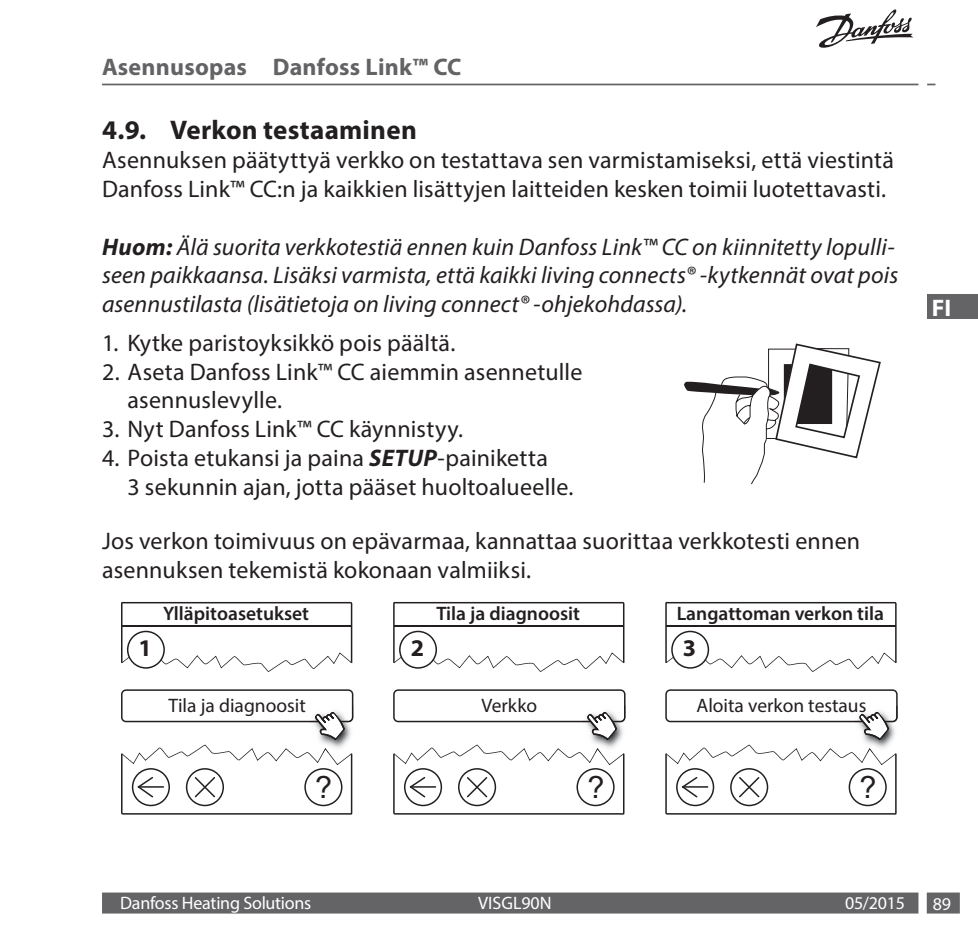
<style>
.page{position:relative;width:978px;height:936px;background:#fff}
.page>*{position:absolute;margin:0;border:0;box-sizing:border-box;transform-origin:0 0}
.t1{font:30.6px "Arial";color:#231f20}
.Bullet{font:700 27px "Myriad Pro";letter-spacing:.01em;color:#231f20}
.Body{font:24px/28.8px "Myriad Pro";letter-spacing:.005em;color:#231f20}
.Note{font:italic 24px/28.8px "Myriad Pro";letter-spacing:.005em;color:#231f20}
.t2{font:700 24px "Myriad Pro";letter-spacing:.01em;color:#636366}
.t3{font:700 24px "Myriad Pro";color:#231f20}
.t4{font:700 24px "Myriad Pro";color:#fff}
.t5{font:600 19.5px "Myriad Pro";color:#231f20}
.t6{font:19.5px "Myriad Pro";color:#231f20}
.t7{font:18px "Myriad Pro";letter-spacing:-.015em;color:#fff}
.t8{font:18px "Myriad Pro";letter-spacing:.005em;color:#fff}
.s1{font-weight:700}
.s2{font-weight:700;font-style:italic}
</style>
<div class="page">
<hr style="left:102px;top:84px;width:816px;height:1px;background:#646467">
<svg style="left:816px;top:9px;width:98px;height:39px"></svg>
<div style="left:102px;top:892px;width:816px;height:21px;background:#646467"></div>
<div style="left:927px;top:892px;width:33px;height:21px;background:#646467"></div>
<div style="left:927px;top:294px;width:51px;height:25px;background:#646467"></div>
<svg style="left:684px;top:343px;width:197px;height:141px"></svg>
<svg style="left:121px;top:602px;width:231px;height:69px"></svg>
<img style="left:353px;top:705px;width:1px;height:14px">
<svg style="left:121px;top:689px;width:232px;height:125px"></svg>
<svg style="left:393px;top:602px;width:231px;height:69px"></svg>
<img style="left:625px;top:705px;width:1px;height:14px">
<svg style="left:393px;top:689px;width:232px;height:125px"></svg>
<svg style="left:665px;top:602px;width:232px;height:69px"></svg>
<svg style="left:665px;top:689px;width:233px;height:125px"></svg>
<p class="t2" style="left:102px;top:51px;width:361px">Asennusopas Danfoss Link™ CC</p>
<p class="Bullet" style="left:102px;top:113px;width:316px">4.9. Verkon testaaminen</p>
<p class="Body" style="left:102px;top:145px;width:794px">Asennuksen päätyttyä verkko on testattava sen varmistamiseksi, että viestintä<br>Danfoss Link™ CC:n ja kaikkien lisättyjen laitteiden kesken toimii luotettavasti.</p>
<p class="Note" style="left:102px;top:232px;width:798px"><span class="s1">Huom:</span> Älä suorita verkkotestiä ennen kuin Danfoss Link™ CC on kiinnitetty lopulli&shy;seen paikkaansa. Lisäksi varmista, että kaikki living connects® -kytkennät ovat pois asennustilasta (lisätietoja on living connect® -ohjekohdassa).</p>
<p class="Body" style="left:102px;top:328px;width:355px">1. Kytke paristoyksikkö pois päältä.</p>
<p class="Body" style="left:128px;top:357px;width:456px;text-indent:-26px">2. Aseta Danfoss Link™ CC aiemmin asennetulle asennuslevylle.</p>
<p class="Body" style="left:102px;top:414px;width:362px">3. Nyt Danfoss Link™ CC käynnistyy.</p>
<p class="Body" style="left:128px;top:443px;width:448px;text-indent:-26px">4. Poista etukansi ja paina <span class="s2">SETUP</span>-painiketta<br>3 sekunnin ajan, jotta pääset huoltoalueelle.</p>
<p class="Body" style="left:102px;top:526px;width:760px">Jos verkon toimivuus on epävarmaa, kannattaa suorittaa verkkotesti ennen asennuksen tekemistä kokonaan valmiiksi.</p>
<p class="t3" style="left:139px;top:632px;width:15px">1</p>
<p class="t5" style="left:163px;top:600px;width:148px">Ylläpitoasetukset</p>
<p class="t6" style="left:169px;top:693px;width:139px">Tila ja diagnoosit</p>
<p class="t1" style="left:315px;top:767px;width:19px">?</p>
<p class="t3" style="left:411px;top:632px;width:15px">2</p>
<p class="t5" style="left:436px;top:600px;width:145px">Tila ja diagnoosit</p>
<p class="t6" style="left:481px;top:693px;width:57px">Verkko</p>
<p class="t1" style="left:587px;top:767px;width:19px">?</p>
<p class="t5" style="left:677px;top:600px;width:209px">Langattoman verkon tila</p>
<p class="t3" style="left:683px;top:632px;width:15px">3</p>
<p class="t6" style="left:696px;top:693px;width:172px">Aloita verkon testaus</p>
<p class="t1" style="left:859px;top:767px;width:19px">?</p>
<p class="t4" style="left:932px;top:292px;width:21px">FI</p>
<p class="t7" style="left:120px;top:892px;width:193px">Danfoss Heating Solutions</p>
<p class="t8" style="left:478px;top:892px;width:75px">VISGL90N</p>
<p class="t7" style="left:845px;top:892px;width:61px">05/2015</p>
<p class="t7" style="left:933px;top:892px;width:20px">89</p>
</div>
